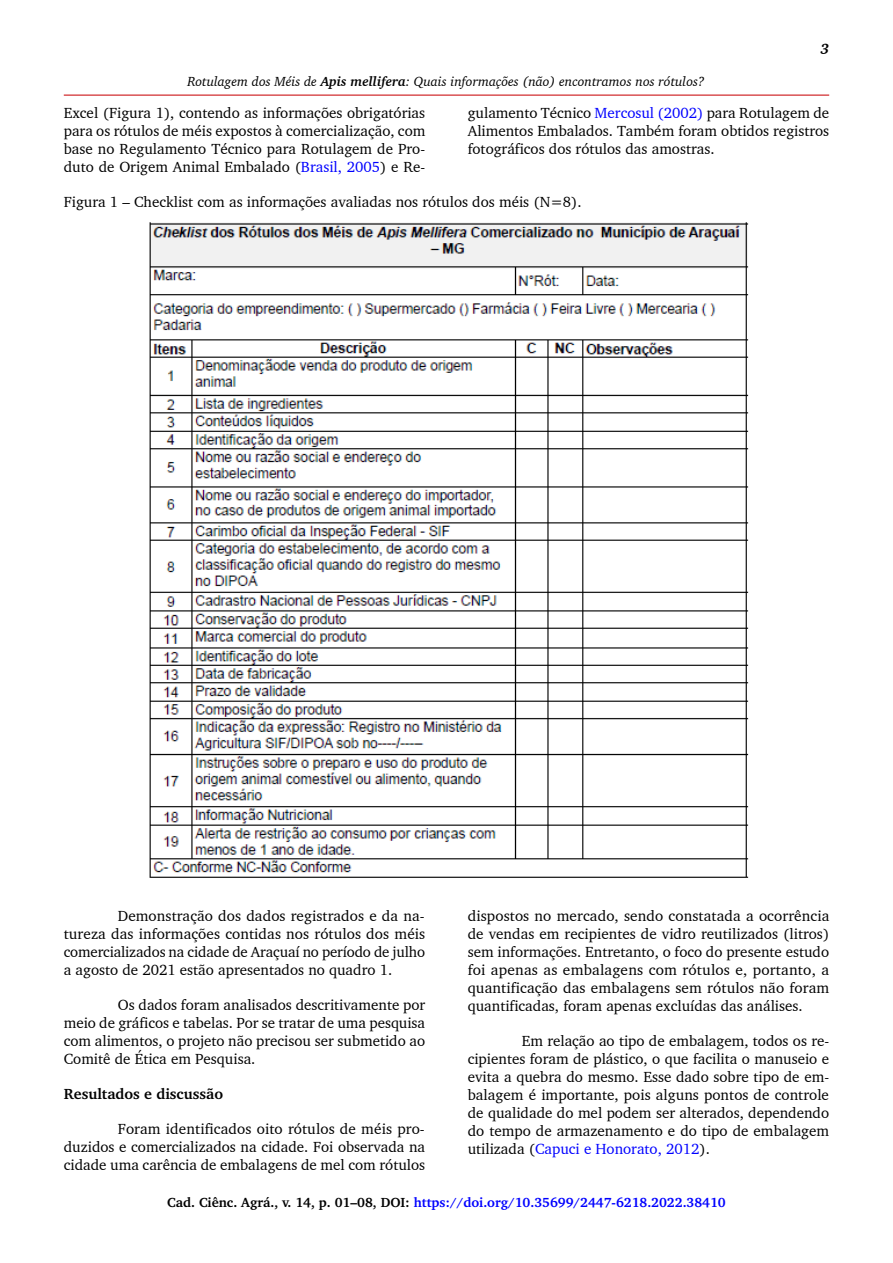
<style>
.page{position:relative;width:893px;height:1263px;background:#fff}
.page>*{position:absolute;margin:0;border:0;box-sizing:border-box;transform-origin:0 0}
.t1{font:15px/18px "Charter BT";color:#000;text-align:justify}
.t2{font:700 15px "Charter BT";color:#000}
.t3{font:italic 700 15px "Charter BT";color:#000}
.t4{font:700 13.5px "Charter BT";color:#00f}
.t5{font:italic 13.5px "Charter BT";color:#000}
.s1{font-weight:700}
.s2{color:#00f}
.s3{color:#000}
</style>
<div class="page">
<hr style="left:64px;top:95px;width:765px;height:1px;background:#cd171a">
<img style="left:149px;top:222px;width:600px;height:656px">
<p class="t5" style="left:188px;top:72px;width:519px">Rotulagem dos Méis de <span class="s1">Apis mellifera</span>: Quais informações (não) encontramos nos rótulos?</p>
<p class="t3" style="left:820px;top:40px;width:10px">3</p>
<p class="t1" style="left:64px;top:103px;width:363px">Excel (Figura 1), contendo as informações obrigatórias para os rótulos de méis expostos à comercialização, com base no Regulamento Técnico para Rotulagem de Pro&shy;duto de Origem Animal Embalado (<span class="s2">Brasil, 2005</span>) e Re-</p>
<p class="t1" style="left:468px;top:103px;width:363px">gulamento Técnico <span class="s2">Mercosul (2002)</span> para Rotulagem de Alimentos Embalados. Também foram obtidos registros fotográficos dos rótulos das amostras.</p>
<p class="t1" style="left:64px;top:192px;width:519px">Figura 1 – Checklist com as informações avaliadas nos rótulos dos méis (N=8).</p>
<p class="t1" style="left:64px;top:906px;width:363px;text-indent:54px">Demonstração dos dados registrados e da na&shy;tureza das informações contidas nos rótulos dos méis comercializados na cidade de Araçuaí no período de julho a agosto de 2021 estão apresentados no quadro 1.</p>
<p class="t1" style="left:64px;top:995px;width:363px;text-indent:54px">Os dados foram analisados descritivamente por meio de gráficos e tabelas. Por se tratar de uma pesquisa com alimentos, o projeto não precisou ser submetido ao Comitê de Ética em Pesquisa.</p>
<p class="t2" style="left:64px;top:1084px;width:161px">Resultados e discussão</p>
<p class="t1" style="left:64px;top:1119px;width:363px;text-indent:54px">Foram identificados oito rótulos de méis pro&shy;duzidos e comercializados na cidade. Foi observada na cidade uma carência de embalagens de mel com rótulos</p>
<p class="t1" style="left:468px;top:906px;width:363px">dispostos no mercado, sendo constatada a ocorrência de vendas em recipientes de vidro reutilizados (litros) sem informações. Entretanto, o foco do presente estudo foi apenas as embalagens com rótulos e, portanto, a quantificação das embalagens sem rótulos não foram quantificadas, foram apenas excluídas das análises.</p>
<p class="t1" style="left:468px;top:1031px;width:363px;text-indent:54px">Em relação ao tipo de embalagem, todos os re&shy;cipientes foram de plástico, o que facilita o manuseio e evita a quebra do mesmo. Esse dado sobre tipo de em&shy;balagem é importante, pois alguns pontos de controle de qualidade do mel podem ser alterados, dependendo do tempo de armazenamento e do tipo de embalagem utilizada (<span class="s2">Capuci e Honorato, 2012</span>).</p>
<p class="t4" style="left:167px;top:1194px;width:560px"><span class="s3">Cad. Ciênc. Agrá., v. 14, p. 01–08, DOI:</span> https://doi.org/10.35699/2447-6218.2022.38410</p>
</div>
